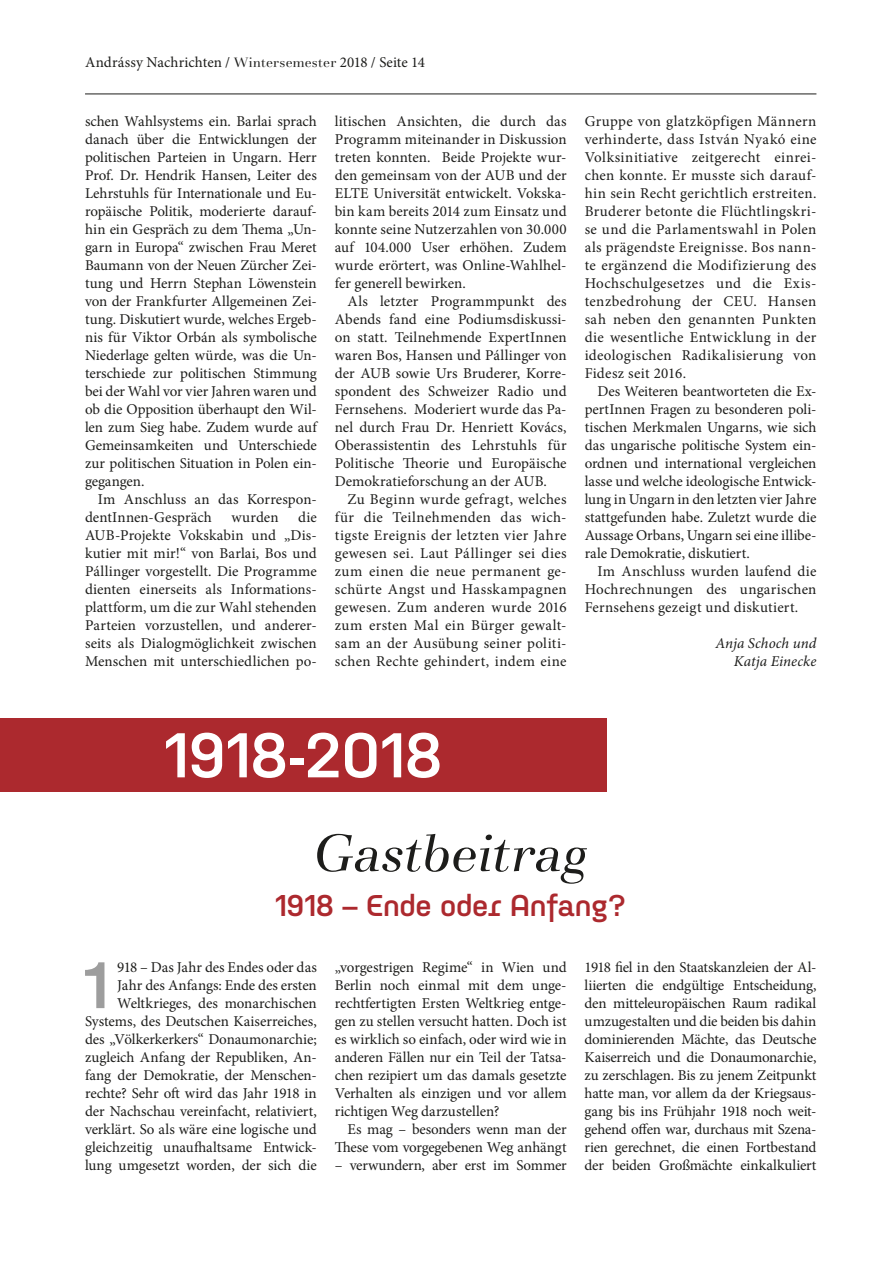
<style>
.page{position:relative;width:893px;height:1263px;background:#fff}
.page>*{position:absolute;margin:0;border:0;box-sizing:border-box;transform-origin:0 0}
.t1{font:500 65.4px "Helvetica Neue LT Pro";color:#9d9d9d}
.t2{font:600 63px "Idealista";letter-spacing:-.015em;color:#fff}
.t3{font:italic 52.5px "AT Basilia";color:#1d1d1b}
.t4{font:600 30px "Idealista";letter-spacing:-.01em;color:#ac292e}
.t5{font:15px/18px "Minion Pro";color:#1d1d1b;text-align:justify}
.t6{font:italic 15px/18px "Minion Pro";letter-spacing:.005em;color:#1d1d1b;text-align:right}
.s1{font-family:"AT Basilia";font-size:13.5px}
</style>
<div class="page">
<div style="left:0;top:718px;width:607px;height:74px;background:#ac292e"></div>
<hr style="left:85px;top:94px;width:731px;height:1px;background:#1d1d1b">
<p class="t5" style="left:85px;top:54px;width:341px">Andrássy Nachrichten / <span class="s1">Wintersemester</span> 2018 / Seite 14</p>
<p class="t5" style="left:85px;top:112px;width:233px">schen Wahlsystems ein. Barlai sprach danach über die Entwicklungen der politischen Parteien in Ungarn. Herr Prof. Dr. Hendrik Hansen, Leiter des Lehrstuhls für Internationale und Eu&shy;ropäische Politik, moderierte darauf&shy;hin ein Gespräch zu dem Thema „Un&shy;garn in Europa“ zwischen Frau Meret Baumann von der Neuen Zürcher Zei&shy;tung und Herrn Stephan Löwenstein von der Frankfurter Allgemeinen Zei&shy;tung. Diskutiert wurde, welches Ergeb&shy;nis für Viktor Orbán als symbolische Niederlage gelten würde, was die Un&shy;terschiede zur politischen Stimmung bei der Wahl vor vier Jahren waren und ob die Opposition überhaupt den Wil&shy;len zum Sieg habe. Zudem wurde auf Gemeinsamkeiten und Unterschiede zur politischen Situation in Polen ein&shy;gegangen.</p>
<p class="t5" style="left:85px;top:490px;width:233px;text-indent:13px">Im Anschluss an das Korrespon&shy;dentInnen-Gespräch</p>
<p class="t5" style="left:85px;top:508px;width:233px;text-indent:213px">die AUB--Projekte Vokskabin und „Dis&shy;kutier mit mir!“ von Barlai, Bos und Pállinger vorgestellt. Die Programme dienten einerseits als Informations&shy;plattform, um die zur Wahl stehenden Parteien vorzustellen, und anderer&shy;seits als Dialogmöglichkeit zwischen Menschen mit unterschiedlichen po-</p>
<p class="t5" style="left:231px;top:508px;width:49px">wurden</p>
<p class="t5" style="left:335px;top:112px;width:233px">litischen Ansichten, die durch das Programm miteinander in Diskussion treten konnten. Beide Projekte wur&shy;den gemeinsam von der AUB und der ELTE Universität entwickelt. Vokska&shy;bin kam bereits 2014 zum Einsatz und konnte seine Nutzerzahlen von 30.000 auf 104.000 User erhöhen. Zudem wurde erörtert, was Online-Wahlhel&shy;fer generell bewirken.</p>
<p class="t5" style="left:335px;top:292px;width:233px;text-indent:13px">Als letzter Programmpunkt des Abends fand eine Podiumsdiskussi&shy;on statt. Teilnehmende ExpertInnen waren Bos, Hansen und Pállinger von der AUB sowie Urs Bruderer, Korre&shy;spondent des Schweizer Radio und Fernsehens. Moderiert wurde das Pa&shy;nel durch Frau Dr. Henriett Kovács, Oberassistentin des Lehrstuhls für Politische Theorie und Europäische Demokratieforschung an der AUB.</p>
<p class="t5" style="left:335px;top:490px;width:233px;text-indent:13px">Zu Beginn wurde gefragt, welches für die Teilnehmenden das wich&shy;tigste Ereignis der letzten vier Jahre gewesen sei. Laut Pállinger sei dies zum einen die neue permanent ge&shy;schürte Angst und Hasskampagnen gewesen. Zum anderen wurde 2016 zum ersten Mal ein Bürger gewalt&shy;sam an der Ausübung seiner politi&shy;schen Rechte gehindert, indem eine</p>
<p class="t5" style="left:585px;top:112px;width:233px">Gruppe von glatzköpfigen Männern verhinderte, dass István Nyakó eine Volksinitiative zeitgerecht einrei&shy;chen konnte. Er musste sich darauf&shy;hin sein Recht gerichtlich erstreiten.<br>Bruderer betonte die Flüchtlingskri&shy;se und die Parlamentswahl in Polen als prägendste Ereignisse. Bos nann&shy;te ergänzend die Modifizierung des Hochschulgesetzes und die Exis&shy;tenzbedrohung der CEU. Hansen sah neben den genannten Punkten die wesentliche Entwicklung in der ideologischen Radikalisierung von Fidesz seit 2016.</p>
<p class="t5" style="left:585px;top:382px;width:233px;text-indent:13px">Des Weiteren beantworteten die Ex&shy;pertInnen Fragen zu besonderen poli&shy;tischen Merkmalen Ungarns, wie sich das ungarische politische System ein&shy;ordnen und international vergleichen lasse und welche ideologische Entwick&shy;lung in Ungarn in den letzten vier Jahre stattgefunden habe. Zuletzt wurde die Aussage Orbans, Ungarn sei eine illibe&shy;rale Demokratie, diskutiert.</p>
<p class="t5" style="left:585px;top:562px;width:233px;text-indent:13px">Im Anschluss wurden laufend die Hochrechnungen des ungarischen Fernsehens gezeigt und diskutiert.</p>
<p class="t6" style="left:715px;top:634px;width:103px">Anja Schoch und<br>Katja Einecke</p>
<h2 class="t2" style="left:164px;top:709px;width:280px">1918-2018</h2>
<h3 class="t3" style="left:313px;top:823px;width:276px">Gastbeitrag</h3>
<h3 class="t4" style="left:275px;top:883px;width:353px">1918 – Ende oder Anfang?</h3>
<p class="t5" style="left:85px;top:958px;width:233px;text-align:right">918 – Das Jahr des Endes oder das<br>Jahr des Anfangs: Ende des ersten Weltkrieges, des monarchischen Systems, des Deutschen Kaiserreiches, des „Völkerkerkers“ Donaumonarchie; zugleich Anfang der Republiken, An&shy;fang der Demokratie, der Menschen&shy;rechte? Sehr oft wird das Jahr 1918 in der Nachschau vereinfacht, relativiert, verklärt. So als wäre eine logische und gleichzeitig unaufhaltsame Entwick&shy;lung umgesetzt worden, der sich die</p>
<p class="t5" style="left:335px;top:958px;width:233px">„vorgestrigen Regime“ in Wien und Berlin noch einmal mit dem unge&shy;rechtfertigten Ersten Weltkrieg entge&shy;gen zu stellen versucht hatten. Doch ist es wirklich so einfach, oder wird wie in anderen Fällen nur ein Teil der Tatsa&shy;chen rezipiert um das damals gesetzte Verhalten als einzigen und vor allem richtigen Weg darzustellen?</p>
<h1 class="t1" style="left:82px;top:946px;width:38px">1</h1>
<p class="t5" style="left:335px;top:1120px;width:233px;text-align:right">Es mag – besonders wenn man der<br>These vom vorgegebenen Weg anhängt</p>
<p class="t5" style="left:335px;top:1156px;width:233px">– verwundern, aber erst im Sommer</p>
<p class="t5" style="left:585px;top:958px;width:233px">1918 fiel in den Staatskanzleien der Al&shy;liierten die endgültige Entscheidung, den mitteleuropäischen Raum radikal umzugestalten und die beiden bis dahin dominierenden Mächte, das Deutsche Kaiserreich und die Donaumonarchie, zu zerschlagen. Bis zu jenem Zeitpunkt hatte man, vor allem da der Kriegsaus&shy;gang bis ins Frühjahr 1918 noch weit&shy;gehend offen war, durchaus mit Szena&shy;rien gerechnet, die einen Fortbestand der beiden Großmächte einkalkuliert</p>
</div>
